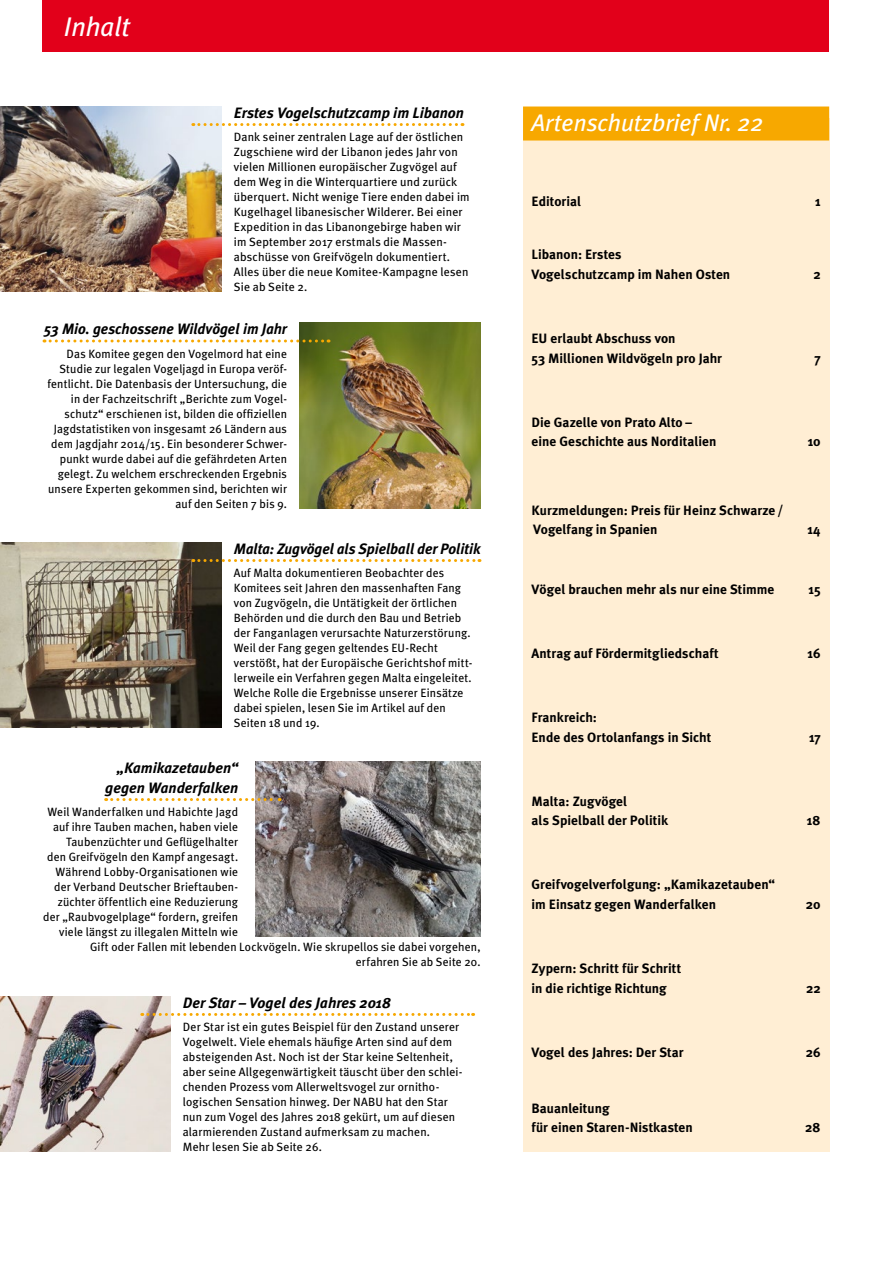
<style>
.page{position:relative;width:893px;height:1263px;background:#fff}
.page>*{position:absolute;margin:0;border:0;box-sizing:border-box;transform-origin:0 0}
.t1{font:italic 27px "Meta Plus";color:#fff}
.Kastenhead_Balken{font:italic 24px "Meta Plus";color:#fff}
.U2-Anreißer-Head{font:italic 700 15px/19.5px "Meta Plus";color:#000;text-align:right}
.Inhalt{font:700 13.5px/19.5px "Meta Plus";letter-spacing:.005em;color:#000}
.U2-Anreißer-Lauftext{font:12px/15px "Meta Plus";letter-spacing:.01em;color:#000}
</style>
<div class="page">
<div style="left:43px;top:0;width:786px;height:51px;background:#e2001a"></div>
<div style="left:523px;top:118px;width:306px;height:1034px;background:#ffeed4"></div>
<div style="left:523px;top:107px;width:306px;height:34px;background:#f7a800"></div>
<img style="left:0;top:106px;width:221px;height:185px">
<svg style="left:193px;top:123px;width:270px;height:3px"></svg>
<img style="left:300px;top:323px;width:180px;height:185px">
<svg style="left:44px;top:339px;width:285px;height:3px"></svg>
<img style="left:0;top:542px;width:221px;height:186px">
<svg style="left:193px;top:559px;width:287px;height:3px"></svg>
<img style="left:255px;top:762px;width:225px;height:174px">
<svg style="left:106px;top:798px;width:174px;height:3px"></svg>
<img style="left:0;top:996px;width:170px;height:156px">
<svg style="left:142px;top:1013px;width:332px;height:3px"></svg>
<p class="t1" style="left:64px;top:11px;width:68px">Inhalt</p>
<p class="U2-Anreißer-Head" style="left:234px;top:103px;width:232px">Erstes Vogelschutzcamp im Libanon</p>
<p class="U2-Anreißer-Lauftext" style="left:234px;top:130px;width:237px">Dank seiner zentralen Lage auf der östlichen Zugschiene wird der Libanon jedes Jahr von vielen Millionen europäischer Zugvögel auf dem Weg in die Winterquartiere und zurück überquert. Nicht wenige Tiere enden dabei im Kugelhagel libanesischer Wilderer. Bei einer Expedition in das Libanongebirge haben wir im September 2017 erstmals die Massen&shy;abschüsse von Greifvögeln dokumentiert.<br>Alles über die neue Komitee-Kampagne lesen Sie ab Seite 2.</p>
<p class="U2-Anreißer-Head" style="left:44px;top:319px;width:244px">53 Mio. geschossene Wildvögel im Jahr</p>
<p class="U2-Anreißer-Lauftext" style="left:47px;top:346px;width:241px;text-align:right">Das Komitee gegen den Vogelmord hat eine Studie zur legalen Vogeljagd in Europa veröf&shy;fentlicht. Die Datenbasis der Untersuchung, die in der Fachzeitschrift „Berichte zum Vogel&shy;schutz“ erschienen ist, bilden die offiziellen Jagdstatistiken von insgesamt 26 Ländern aus dem Jagdjahr 2014/15. Ein besonderer Schwer&shy;punkt wurde dabei auf die gefährdeten Arten gelegt. Zu welchem erschreckenden Ergebnis unsere Experten gekommen sind, berichten wir auf den Seiten 7 bis 9.</p>
<p class="U2-Anreißer-Head" style="left:234px;top:539px;width:248px">Malta: Zugvögel als Spielball der Politik</p>
<p class="U2-Anreißer-Lauftext" style="left:234px;top:566px;width:240px">Auf Malta dokumentieren Beobachter des Komitees seit Jahren den massenhaften Fang von Zugvögeln, die Untätigkeit der örtlichen Behörden und die durch den Bau und Betrieb der Fanganlagen verursachte Naturzerstörung.<br>Weil der Fang gegen geltendes EU-Recht verstößt, hat der Europäische Gerichtshof mitt&shy;lerweile ein Verfahren gegen Malta eingeleitet.<br>Welche Rolle die Ergebnisse unserer Einsätze dabei spielen, lesen Sie im Artikel auf den Seiten 18 und 19.</p>
<p class="U2-Anreißer-Head" style="left:105px;top:758px;width:134px">„Kamikazetauben“ gegen Wanderfalken</p>
<p class="U2-Anreißer-Lauftext" style="left:48px;top:805px;width:192px">Weil Wanderfalken und Habichte Jagd</p>
<p class="U2-Anreißer-Lauftext" style="left:53px;top:820px;width:187px">auf ihre Tauben machen, haben viele</p>
<p class="U2-Anreißer-Lauftext" style="left:66px;top:835px;width:173px">Taubenzüchter und Geflügelhalter</p>
<p class="U2-Anreißer-Lauftext" style="left:47px;top:850px;width:192px">den Greifvögeln den Kampf angesagt.</p>
<p class="U2-Anreißer-Lauftext" style="left:56px;top:865px;width:184px">Während Lobby-Organisationen wie</p>
<p class="U2-Anreißer-Lauftext" style="left:54px;top:880px;width:185px">der Verband Deutscher Brieftauben-</p>
<p class="U2-Anreißer-Lauftext" style="left:58px;top:895px;width:182px">züchter öffentlich eine Reduzierung</p>
<p class="U2-Anreißer-Lauftext" style="left:43px;top:910px;width:196px">der „Raubvogelplage“ fordern, greifen</p>
<p class="U2-Anreißer-Lauftext" style="left:59px;top:925px;width:180px">viele längst zu illegalen Mitteln wie</p>
<p class="U2-Anreißer-Lauftext" style="left:90px;top:940px;width:392px">Gift oder Fallen mit lebenden Lockvögeln. Wie skrupellos sie dabei vorgehen,</p>
<p class="U2-Anreißer-Lauftext" style="left:356px;top:955px;width:126px">erfahren Sie ab Seite 20.</p>
<p class="U2-Anreißer-Head" style="left:183px;top:993px;width:210px">Der Star – Vogel des Jahres 2018</p>
<p class="U2-Anreißer-Lauftext" style="left:183px;top:1019px;width:281px">Der Star ist ein gutes Beispiel für den Zustand unserer Vogelwelt. Viele ehemals häufige Arten sind auf dem absteigenden Ast. Noch ist der Star keine Seltenheit, aber seine Allgegenwärtigkeit täuscht über den schlei&shy;chenden Prozess vom Allerweltsvogel zur ornitho&shy;logischen Sensation hinweg. Der NABU hat den Star nun zum Vogel des Jahres 2018 gekürt, um auf diesen alarmierenden Zustand aufmerksam zu machen.<br>Mehr lesen Sie ab Seite 26.</p>
<p class="Kastenhead_Balken" style="left:531px;top:109px;width:233px">Artenschutzbrief Nr. 22</p>
<p class="Inhalt" style="left:531px;top:192px;width:51px">Editorial</p>
<p class="Inhalt" style="left:815px;top:192px;width:7px">1</p>
<p class="Inhalt" style="left:531px;top:245px;width:200px">Libanon: Erstes<br>Vogelschutzcamp im Nahen Osten</p>
<p class="Inhalt" style="left:531px;top:328px;width:192px">EU erlaubt Abschuss von<br>53 Millionen Wildvögeln pro Jahr</p>
<p class="Inhalt" style="left:531px;top:412px;width:186px">Die Gazelle von Prato Alto – eine Geschichte aus Norditalien</p>
<p class="Inhalt" style="left:531px;top:500px;width:254px">Kurzmeldungen: Preis für Heinz Schwarze/<br>Vogelfang in Spanien</p>
<p class="Inhalt" style="left:813px;top:264px;width:9px">2</p>
<p class="Inhalt" style="left:814px;top:348px;width:8px">7</p>
<p class="Inhalt" style="left:808px;top:431px;width:14px">10</p>
<p class="Inhalt" style="left:807px;top:520px;width:15px">14</p>
<p class="Inhalt" style="left:531px;top:580px;width:244px">Vögel brauchen mehr als nur eine Stimme</p>
<p class="Inhalt" style="left:808px;top:580px;width:14px">15</p>
<p class="Inhalt" style="left:531px;top:644px;width:189px">Antrag auf Fördermitgliedschaft</p>
<p class="Inhalt" style="left:808px;top:644px;width:15px">16</p>
<p class="Inhalt" style="left:531px;top:708px;width:181px">Frankreich:<br>Ende des Ortolanfangs in Sicht</p>
<p class="Inhalt" style="left:531px;top:791px;width:138px">Malta: Zugvögel<br>als Spielball der Politik</p>
<p class="Inhalt" style="left:531px;top:875px;width:245px">Greifvogelverfolgung: „Kamikazetauben“ im Einsatz gegen Wanderfalken</p>
<p class="Inhalt" style="left:531px;top:958px;width:151px">Zypern: Schritt für Schritt in die richtige Richtung</p>
<p class="Inhalt" style="left:809px;top:727px;width:13px">17</p>
<p class="Inhalt" style="left:807px;top:811px;width:15px">18</p>
<p class="Inhalt" style="left:806px;top:894px;width:16px">20</p>
<p class="Inhalt" style="left:806px;top:978px;width:16px">22</p>
<p class="Inhalt" style="left:531px;top:1042px;width:154px">Vogel des Jahres: Der Star</p>
<p class="Inhalt" style="left:806px;top:1042px;width:16px">26</p>
<p class="Inhalt" style="left:531px;top:1098px;width:163px">Bauanleitung<br>für einen Staren-Nistkasten</p>
<p class="Inhalt" style="left:805px;top:1118px;width:17px">28</p>
</div>
